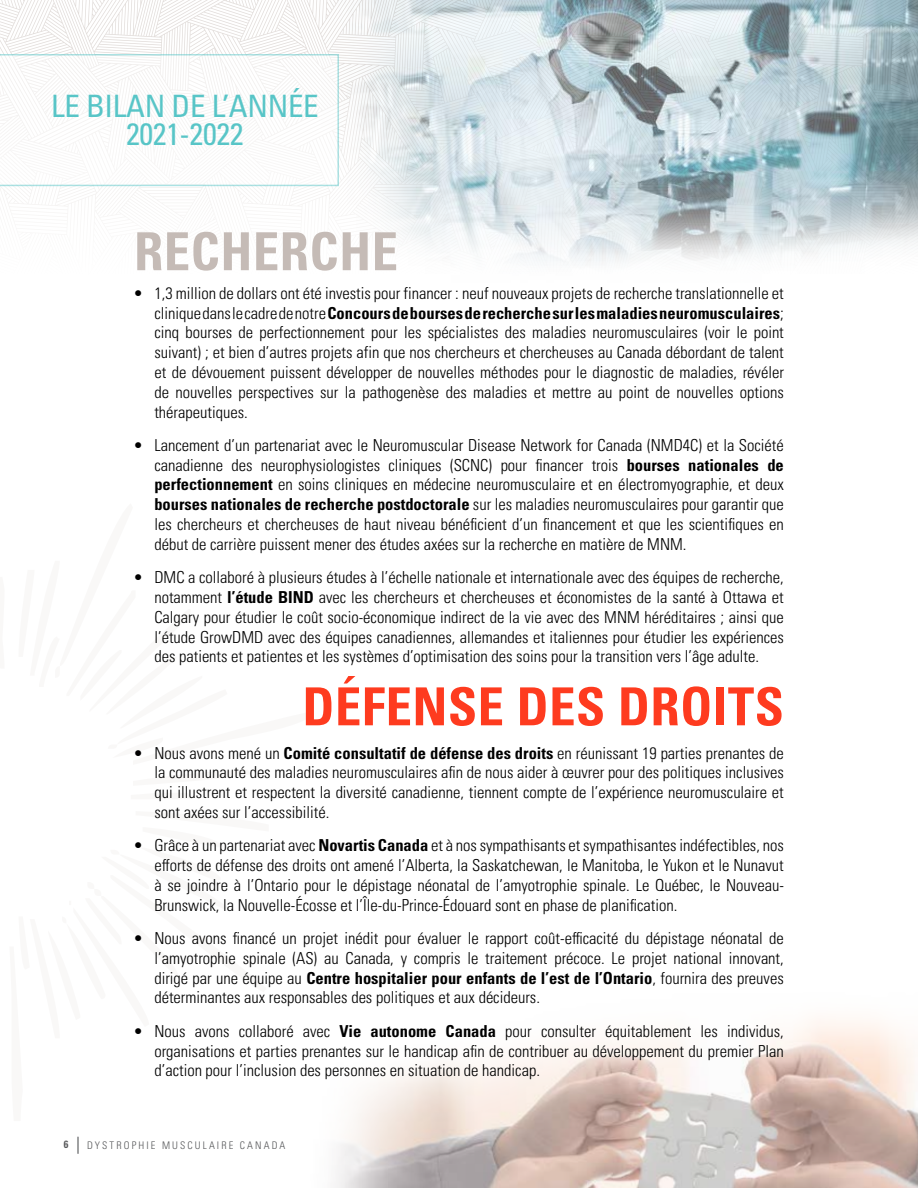
<style>
.page{position:relative;width:918px;height:1188px;background:#fff}
.page>*{position:absolute;margin:0;border:0;box-sizing:border-box;transform-origin:0 0}
.t1{font:700 condensed 52.5px "Univers LT Pro";letter-spacing:.01em;color:#fe3b1f}
.t2{font:700 condensed 52.5px "Univers LT Pro";letter-spacing:.01em;color:#c5bbb6}
.t3{font:condensed 30.9px/28.8px "Univers LT Pro";letter-spacing:-.01em;color:#58c5c7;text-align:center}
.t4{font:300 condensed 16.5px/19.8px "Univers LT Pro";color:#000;text-align:justify}
.t5{font:300 condensed 10.5px "Univers LT Pro";letter-spacing:.2em;color:#58595b}
.t6{font:700 condensed 10.5px "Univers LT Pro";color:#58595b}
.s1{font-weight:700}
</style>
<div class="page">
<svg style="left:77px;top:1137px;width:2px;height:16px"></svg>
<svg style="left:0;top:0;width:312px;height:216px"></svg>
<img style="left:335px;top:1019px;width:583px;height:169px">
<img style="left:312px;top:0;width:606px;height:263px">
<svg style="left:0;top:54px;width:339px;height:132px"></svg>
<h2 class="t3" style="left:51px;top:90px;width:269px">LE BILAN DE L’ANNÉE<br>2021-2022</h2>
<h1 class="t2" style="left:134px;top:219px;width:265px">RECHERCHE</h1>
<p class="t4" style="left:154px;top:282px;width:631px;text-indent:-20px">• 1,3 million de dollars ont été investis pour financer : neuf nouveaux projets de recherche translationnelle et clinique dans le cadre de notre <span class="s1">Concours de bourses de recherche sur les maladies neuromusculaires</span>; cinq bourses de perfectionnement pour les spécialistes des maladies neuromusculaires (voir le point suivant) ; et bien d’autres projets afin que nos chercheurs et chercheuses au Canada débordant de talent et de dévouement puissent développer de nouvelles méthodes pour le diagnostic de maladies, révéler de nouvelles perspectives sur la pathogenèse des maladies et mettre au point de nouvelles options thérapeutiques.</p>
<p class="t4" style="left:154px;top:434px;width:631px;text-indent:-20px">• Lancement d’un partenariat avec le Neuromuscular Disease Network for Canada (NMD4C) et la Société canadienne des neurophysiologistes cliniques (SCNC) pour financer trois <span class="s1">bourses nationales de perfectionnement</span> en soins cliniques en médecine neuromusculaire et en électromyographie, et deux <span class="s1">bourses nationales de recherche postdoctorale</span> sur les maladies neuromusculaires pour garantir que les chercheurs et chercheuses de haut niveau bénéficient d’un financement et que les scientifiques en début de carrière puissent mener des études axées sur la recherche en matière de MNM.</p>
<p class="t4" style="left:154px;top:566px;width:631px;text-indent:-20px">• DMC a collaboré à plusieurs études à l’échelle nationale et internationale avec des équipes de recherche, notamment <span class="s1">l’étude BIND</span> avec les chercheurs et chercheuses et économistes de la santé à Ottawa et Calgary pour étudier le coût socio-économique indirect de la vie avec des MNM héréditaires ; ainsi que l’étude GrowDMD avec des équipes canadiennes, allemandes et italiennes pour étudier les expériences des patients et patientes et les systèmes d’optimisation des soins pour la transition vers l’âge adulte.</p>
<h1 class="t1" style="left:302px;top:674px;width:483px">DÉFENSE DES DROITS</h1>
<p class="t4" style="left:154px;top:742px;width:631px;text-indent:-20px">• Nous avons mené un <span class="s1">Comité consultatif de défense des droits</span> en réunissant 19 parties prenantes de la communauté des maladies neuromusculaires afin de nous aider à œuvrer pour des politiques inclusives qui illustrent et respectent la diversité canadienne, tiennent compte de l’expérience neuromusculaire et sont axées sur l’accessibilité.</p>
<p class="t4" style="left:154px;top:835px;width:631px;text-indent:-20px">• Grâce à un partenariat avec <span class="s1">Novartis Canada</span> et à nos sympathisants et sympathisantes indéfectibles, nos efforts de défense des droits ont amené l’Alberta, la Saskatchewan, le Manitoba, le Yukon et le Nunavut à se joindre à l’Ontario pour le dépistage néonatal de l’amyotrophie spinale. Le Québec, le Nouveau-Brunswick, la Nouvelle-Écosse et l’Île-du-Prince-Édouard sont en phase de planification.</p>
<p class="t4" style="left:154px;top:927px;width:631px;text-indent:-20px">• Nous avons financé un projet inédit pour évaluer le rapport coût-efficacité du dépistage néonatal de l’amyotrophie spinale (AS) au Canada, y compris le traitement précoce. Le projet national innovant, dirigé par une équipe au <span class="s1">Centre hospitalier pour enfants de l’est de l’Ontario</span>, fournira des preuves déterminantes aux responsables des politiques et aux décideurs.</p>
<p class="t4" style="left:154px;top:1020px;width:631px;text-indent:-20px">• Nous avons collaboré avec <span class="s1">Vie autonome Canada</span> pour consulter équitablement les individus, organisations et parties prenantes sur le handicap afin de contribuer au développement du premier Plan d’action pour l’inclusion des personnes en situation de handicap.</p>
<p class="t6" style="left:64px;top:1138px;width:6px">6</p>
<p class="t5" style="left:87px;top:1138px;width:200px">DYSTROPHIE MUSCULAIRE CANADA</p>
</div>
